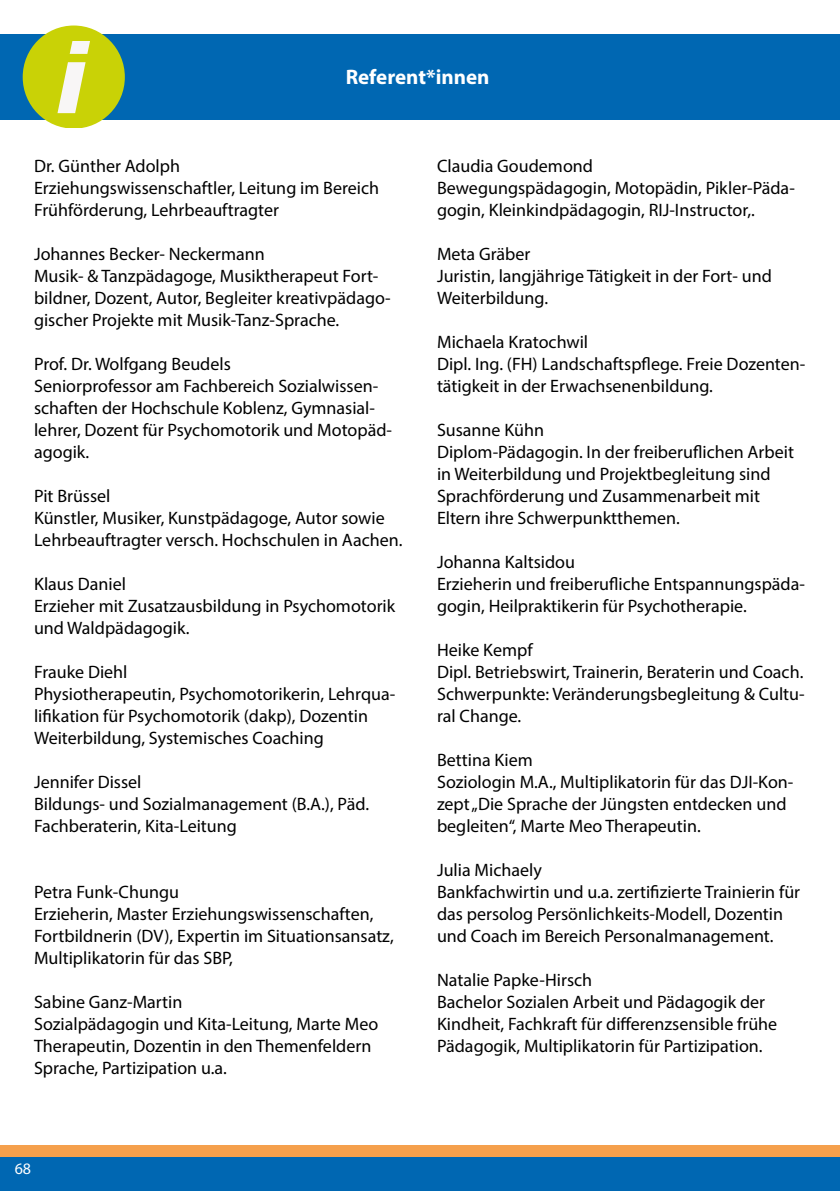
<style>
.page{position:relative;width:840px;height:1191px;background:#fff}
.page>*{position:absolute;margin:0;border:0;box-sizing:border-box;transform-origin:0 0}
.t1{font:700 21px "Myriad Pro";color:#fff}
.t2{font:18px/22px "Myriad Pro";color:#000}
.t3{font:16px "Myriad Pro";color:#fff}
</style>
<div class="page">
<div style="left:0;top:34px;width:839px;height:85px;background:#0067b2"></div>
<div style="left:0;top:1157px;width:839px;height:34px;background:#0067b2"></div>
<div style="left:0;top:1145px;width:839px;height:12px;background:#f5a04c"></div>
<div style="left:23px;top:26px;width:102px;height:102px;background:#c9d206;border-radius:50%"></div>
<svg style="left:57px;top:41px;width:33px;height:72px"></svg>
<p class="t1" style="left:345px;top:64px;width:145px">Referent*innen</p>
<p class="t2" style="left:34px;top:155px;width:346px">Dr. Günther Adolph<br>Erziehungswissenschaftler, Leitung im Bereich<br>Frühförderung, Lehrbeauftragter</p>
<p class="t2" style="left:34px;top:243px;width:358px">Johannes Becker- Neckermann<br>Musik- &amp; Tanzpädagoge, Musiktherapeut Fort&shy;bildner, Dozent, Autor, Begleiter kreativpädago&shy;gischer Projekte mit Musik-Tanz-Sprache.</p>
<p class="t2" style="left:34px;top:353px;width:359px">Prof. Dr. Wolfgang Beudels<br>Seniorprofessor am Fachbereich Sozialwissen&shy;schaften der Hochschule Koblenz, Gymnasial&shy;lehrer, Dozent für Psychomotorik und Motopäd&shy;agogik.</p>
<p class="t2" style="left:34px;top:485px;width:370px">Pit Brüssel<br>Künstler, Musiker, Kunstpädagoge, Autor sowie<br>Lehrbeauftragter versch. Hochschulen in Aachen.</p>
<p class="t2" style="left:34px;top:573px;width:362px">Klaus Daniel<br>Erzieher mit Zusatzausbildung in Psychomotorik und Waldpädagogik.</p>
<p class="t2" style="left:34px;top:661px;width:362px">Frauke Diehl<br>Physiotherapeutin, Psychomotorikerin, Lehrqua&shy;lifikation für Psychomotorik (dakp), Dozentin Weiterbildung, Systemisches Coaching</p>
<p class="t2" style="left:34px;top:771px;width:336px">Jennifer Dissel<br>Bildungs- und Sozialmanagement (B.A.), Päd.<br>Fachberaterin, Kita-Leitung</p>
<p class="t2" style="left:34px;top:881px;width:361px">Petra Funk-Chungu<br>Erzieherin, Master Erziehungswissenschaften, Fortbildnerin (DV), Expertin im Situationsansatz, Multiplikatorin für das SBP,</p>
<p class="t2" style="left:34px;top:991px;width:345px">Sabine Ganz-Martin<br>Sozialpädagogin und Kita-Leitung, Marte Meo Therapeutin, Dozentin in den Themenfeldern Sprache, Partizipation u.a.</p>
<p class="t3" style="left:15px;top:1158px;width:18px">68</p>
<p class="t2" style="left:437px;top:155px;width:359px">Claudia Goudemond<br>Bewegungspädagogin, Motopädin, Pikler-Päda&shy;gogin, Kleinkindpädagogin, RIJ-Instructor,.</p>
<p class="t2" style="left:437px;top:243px;width:336px">Meta Gräber<br>Juristin, langjährige Tätigkeit in der Fort- und<br>Weiterbildung.</p>
<p class="t2" style="left:437px;top:331px;width:369px">Michaela Kratochwil<br>Dipl. Ing. (FH) Landschaftspflege. Freie Dozenten&shy;tätigkeit in der Erwachsenenbildung.</p>
<p class="t2" style="left:437px;top:419px;width:358px">Susanne Kühn<br>Diplom-Pädagogin. In der freiberuflichen Arbeit in Weiterbildung und Projektbegleitung sind Sprachförderung und Zusammenarbeit mit Eltern ihre Schwerpunktthemen.</p>
<p class="t2" style="left:437px;top:551px;width:369px">Johanna Kaltsidou<br>Erzieherin und freiberufliche Entspannungspäda&shy;gogin, Heilpraktikerin für Psychotherapie.</p>
<p class="t2" style="left:437px;top:639px;width:369px">Heike Kempf<br>Dipl. Betriebswirt, Trainerin, Beraterin und Coach.<br>Schwerpunkte: Veränderungsbegleitung &amp; Cultu&shy;ral Change.</p>
<p class="t2" style="left:437px;top:749px;width:358px">Bettina Kiem<br>Soziologin M.A., Multiplikatorin für das DJI-Kon&shy;zept „Die Sprache der Jüngsten entdecken und begleiten“, Marte Meo Therapeutin.</p>
<p class="t2" style="left:437px;top:859px;width:364px">Julia Michaely<br>Bankfachwirtin und u.a. zertifizierte Trainierin für das persolog Persönlichkeits-Modell, Dozentin und Coach im Bereich Personalmanagement.</p>
<p class="t2" style="left:437px;top:969px;width:341px">Natalie Papke-Hirsch<br>Bachelor Sozialen Arbeit und Pädagogik der Kindheit, Fachkraft für differenzsensible frühe Pädagogik, Multiplikatorin für Partizipation.</p>
</div>
